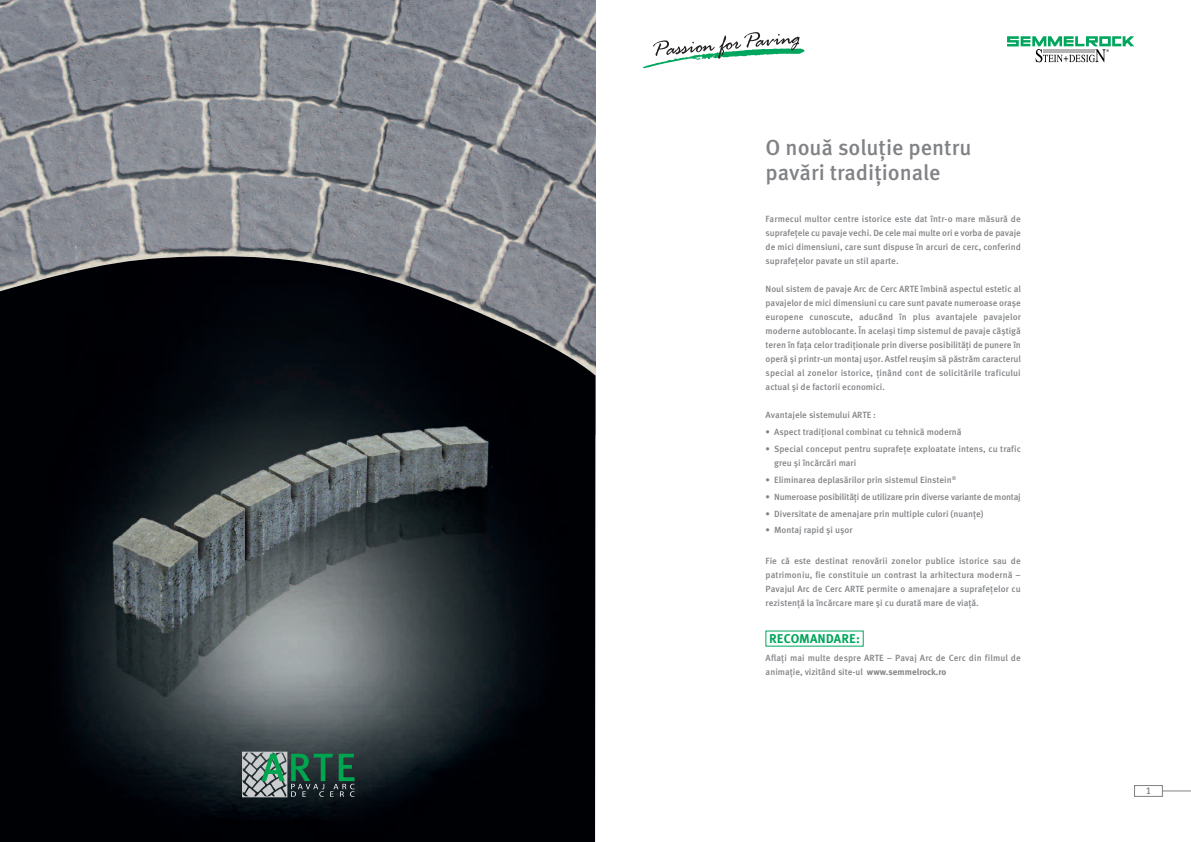
<style>
.page{position:relative;width:1191px;height:842px;background:#fff}
.page>*{position:absolute;margin:0;border:0;box-sizing:border-box;transform-origin:0 0}
.t1{font:500 21.8px/25px "Meta Pro";color:#808285}
.t2{font:700 12.8px "Meta Plus";letter-spacing:.005em;color:#00a65d}
.t3{font:10px "Meta Plus Medium Caps";color:#808285}
.t4{font:500 9px/14px "Meta Pro";color:#808285;text-align:justify}
.t5{font:500 9px "Meta Pro";letter-spacing:-.02em;color:#808285}
.s1{font-weight:700}
</style>
<div class="page">
<img style="left:0;top:0;width:595px;height:256px">
<img style="left:0;top:256px;width:595px;height:586px">
<div style="left:1134px;top:785px;width:28px;height:12px;border:1px solid #808285"></div>
<svg style="left:1162px;top:791px;width:29px;height:1px"></svg>
<svg style="left:1007px;top:36px;width:127px;height:26px"></svg>
<svg style="left:643px;top:32px;width:161px;height:36px"></svg>
<svg style="left:242px;top:752px;width:112px;height:45px;background:#4a7062"></svg>
<h1 class="t1" style="left:765px;top:137px;width:207px">O nouă soluţie pentru pavări tradiţionale</h1>
<p class="t4" style="left:765px;top:213px;width:257px">Farmecul multor centre istorice este dat într-o mare măsură de suprafeţele cu pavaje vechi. De cele mai multe ori e vorba de pavaje de mici dimensiuni, care sunt dispuse în arcuri de cerc, conferind suprafeţelor pavate un stil aparte.</p>
<p class="t4" style="left:765px;top:283px;width:257px">Noul sistem de pavaje Arc de Cerc ARTE îmbină aspectul estetic al pavajelor de mici dimensiuni cu care sunt pavate numeroase oraşe europene cunoscute, aducând în plus avantajele pavajelor moderne autoblocante. În acelaşi timp sistemul de pavaje câştigă teren în faţa celor tradiţionale prin diverse posibilităţi de punere în operă şi printr-un montaj uşor. Astfel reuşim să păstrăm caracterul special al zonelor istorice, ţinând cont de solicitările traficului actual şi de factorii economici.</p>
<p class="t4" style="left:765px;top:409px;width:112px">Avantajele sistemului ARTE :</p>
<p class="t4" style="left:765px;top:426px;width:197px">• Aspect tradiţional combinat cu tehnică modernă</p>
<p class="t4" style="left:774px;top:443px;width:248px;text-indent:-9px">• Special conceput pentru suprafeţe exploatate intens, cu trafic greu şi încărcări mari</p>
<p class="t4" style="left:765px;top:474px;width:192px">• Eliminarea deplasărilor prin sistemul Einstein<sup>®</sup></p>
<p class="t5" style="left:765px;top:493px;width:257px">• Numeroase posibilităţi de utilizare prin diverse variante de montaj</p>
<p class="t4" style="left:765px;top:507px;width:219px">• Diversitate de amenajare prin multiple culori (nuanţe)</p>
<p class="t4" style="left:765px;top:524px;width:88px">• Montaj rapid şi uşor</p>
<p class="t4" style="left:765px;top:555px;width:257px">Fie că este destinat renovării zonelor publice istorice sau de patrimoniu, fie constituie un contrast la arhitectura modernă – Pavajul Arc de Cerc ARTE permite o amenajare a suprafeţelor cu rezistenţă la încărcare mare şi cu durată mare de viaţă.</p>
<h2 class="t2" style="left:769px;top:631px;width:92px">RECOMANDARE:</h2>
<p class="t4" style="left:765px;top:652px;width:257px">Aflaţi mai multe despre ARTE – Pavaj Arc de Cerc din filmul de animaţie, vizitând site-ul <span class="s1">www.semmelrock.ro</span></p>
<p class="t3" style="left:1145px;top:785px;width:7px">1</p>
</div>
